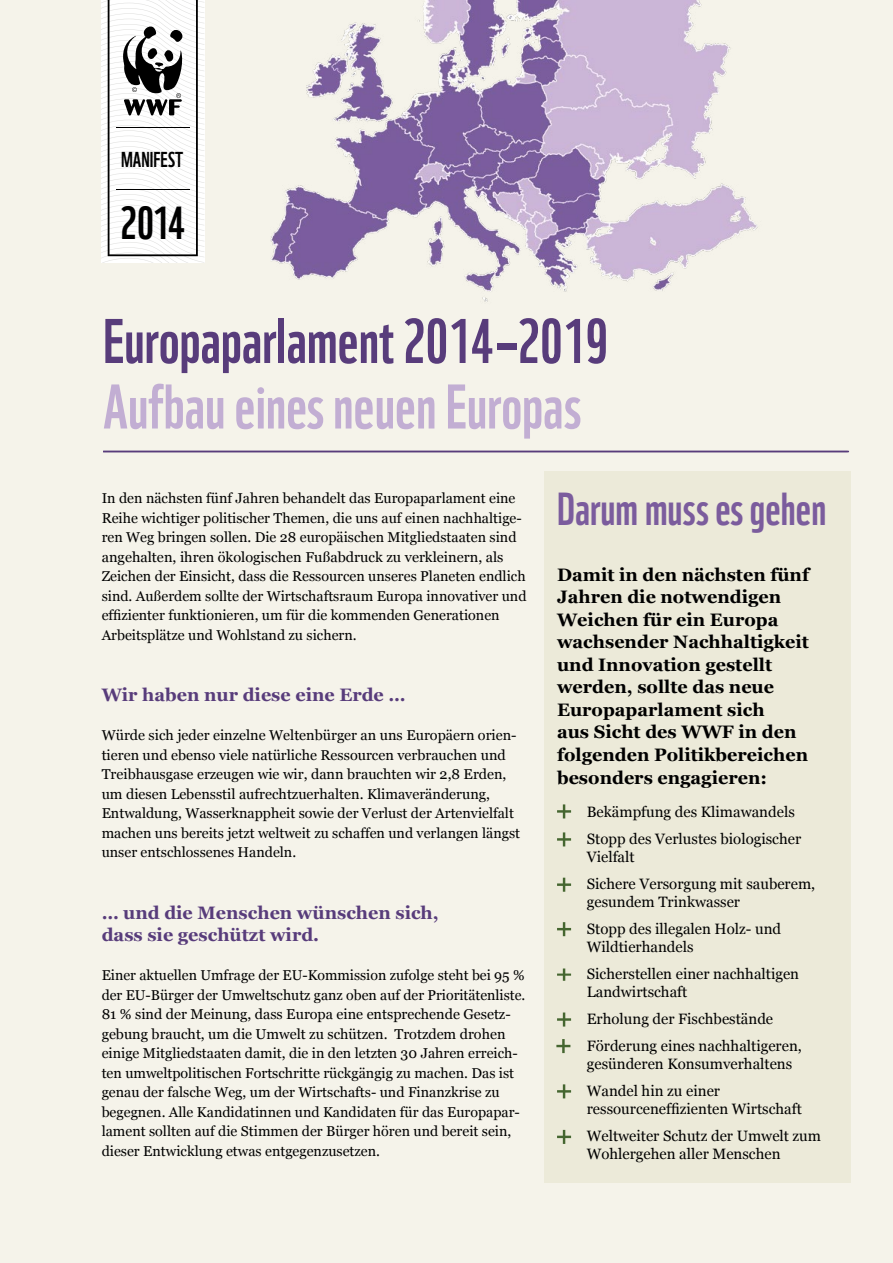
<style>
.page{position:relative;width:893px;height:1263px;background:#f5f3ea}
.page>*{position:absolute;margin:0;border:0;box-sizing:border-box;transform-origin:0 0}
.t1{font:61.2px "WWF";color:#583c7b}
.t2{font:61.2px "WWF";color:#c2aed3}
.t3{font:45px "WWF";color:#7b5c9d}
.t4{font:45px "WWF";color:#000}
.t5{font:21px "WWF";color:#000}
.t6{font:700 18px/22.5px "Georgia";color:#000}
.t7{font:700 18px/22.5px "Georgia";color:#583c7b}
.t8{font:15px/27px "Georgia";color:#000}
.t9{font:14.25px/19.5px "Georgia";color:#000}
</style>
<div class="page">
<div style="left:544px;top:471px;width:307px;height:711px;background:#ecead9"></div>
<svg style="left:557px;top:1084px;width:14px;height:14px"></svg>
<svg style="left:557px;top:968px;width:14px;height:13px"></svg>
<svg style="left:557px;top:1130px;width:14px;height:14px"></svg>
<svg style="left:557px;top:804px;width:14px;height:14px"></svg>
<svg style="left:557px;top:878px;width:14px;height:14px"></svg>
<svg style="left:557px;top:832px;width:14px;height:14px"></svg>
<svg style="left:557px;top:922px;width:14px;height:14px"></svg>
<svg style="left:556px;top:1039px;width:14px;height:14px"></svg>
<svg style="left:557px;top:1012px;width:14px;height:14px"></svg>
<svg style="left:101px;top:0;width:103px;height:263px"></svg>
<hr style="left:103px;top:451px;width:746px;height:1px;background:#583c7b">
<img style="left:270px;top:0;width:488px;height:302px">
<h3 class="t5" style="left:121px;top:143px;width:64px">MANIFEST</h3>
<h2 class="t4" style="left:120px;top:187px;width:67px">2014</h2>
<h1 class="t1" style="left:103px;top:293px;width:506px">Europaparlament 2014–2019</h1>
<h1 class="t2" style="left:103px;top:359px;width:480px">Aufbau eines neuen Europas</h1>
<p class="t9" style="left:102px;top:489px;width:426px">In den nächsten fünf Jahren behandelt das Europaparlament eine Reihe wichtiger politischer Themen, die uns auf einen nachhaltige&shy;ren Weg bringen sollen. Die 28 europäischen Mitgliedstaaten sind angehalten, ihren ökologischen Fußabdruck zu verkleinern, als Zeichen der Einsicht, dass die Ressourcen unseres Planeten endlich sind. Außerdem sollte der Wirtschaftsraum Europa innovativer und effizienter funktionieren, um für die kommenden Generationen Arbeitsplätze und Wohlstand zu sichern.</p>
<p class="t7" style="left:102px;top:684px;width:305px">Wir haben nur diese eine Erde …</p>
<p class="t9" style="left:102px;top:726px;width:420px">Würde sich jeder einzelne Weltenbürger an uns Europäern orien&shy;tieren und ebenso viele natürliche Ressourcen verbrauchen und Treibhausgase erzeugen wie wir, dann brauchten wir 2,8 Erden, um diesen Lebensstil aufrechtzuerhalten. Klimaveränderung, Entwaldung, Wasserknappheit sowie der Verlust der Artenvielfalt machen uns bereits jetzt weltweit zu schaffen und verlangen längst unser entschlossenes Handeln.</p>
<p class="t7" style="left:102px;top:901px;width:339px">… und die Menschen wünschen sich, dass sie geschützt wird.</p>
<p class="t9" style="left:102px;top:966px;width:425px">Einer aktuellen Umfrage der EU-Kommission zufolge steht bei 95 % der EU-Bürger der Umweltschutz ganz oben auf der Prioritätenliste.<br>81 % sind der Meinung, dass Europa eine entsprechende Gesetz&shy;gebung braucht, um die Umwelt zu schützen. Trotzdem drohen einige Mitgliedstaaten damit, die in den letzten 30 Jahren erreich&shy;ten umweltpolitischen Fortschritte rückgängig zu machen. Das ist genau der falsche Weg, um der Wirtschafts- und Finanzkrise zu begegnen. Alle Kandidatinnen und Kandidaten für das Europapar&shy;lament sollten auf die Stimmen der Bürger hören und bereit sein, dieser Entwicklung etwas entgegenzusetzen.</p>
<h2 class="t3" style="left:557px;top:474px;width:271px">Darum muss es gehen</h2>
<p class="t6" style="left:557px;top:563px;width:254px">Damit in den nächsten fünf<br>Jahren die notwendigen<br>Weichen für ein Europa wachsender Nachhaltigkeit und Innovation gestellt werden, sollte das neue<br>Europaparlament sich<br>aus Sicht des WWF in den folgenden Politikbereichen besonders engagieren:</p>
<p class="t8" style="left:587px;top:798px;width:216px">Bekämpfung des Klimawandels<br>Stopp des Verlustes biologischer</p>
<p class="t8" style="left:587px;top:843px;width:230px">Vielfalt<br>Sichere Versorgung mit sauberem,</p>
<p class="t8" style="left:587px;top:888px;width:196px">gesundem Trinkwasser<br>Stopp des illegalen Holz- und</p>
<p class="t8" style="left:587px;top:933px;width:214px">Wildtierhandels<br>Sicherstellen einer nachhaltigen</p>
<p class="t8" style="left:587px;top:978px;width:217px">Landwirtschaft<br>Erholung der Fischbestände<br>Förderung eines nachhaltigeren,</p>
<p class="t8" style="left:587px;top:1050px;width:207px">gesünderen Konsumverhaltens<br>Wandel hin zu einer</p>
<p class="t8" style="left:587px;top:1095px;width:236px">ressourceneffizienten Wirtschaft<br>Weltweiter Schutz der Umwelt zum</p>
<p class="t8" style="left:587px;top:1140px;width:195px">Wohlergehen aller Menschen</p>
</div>
